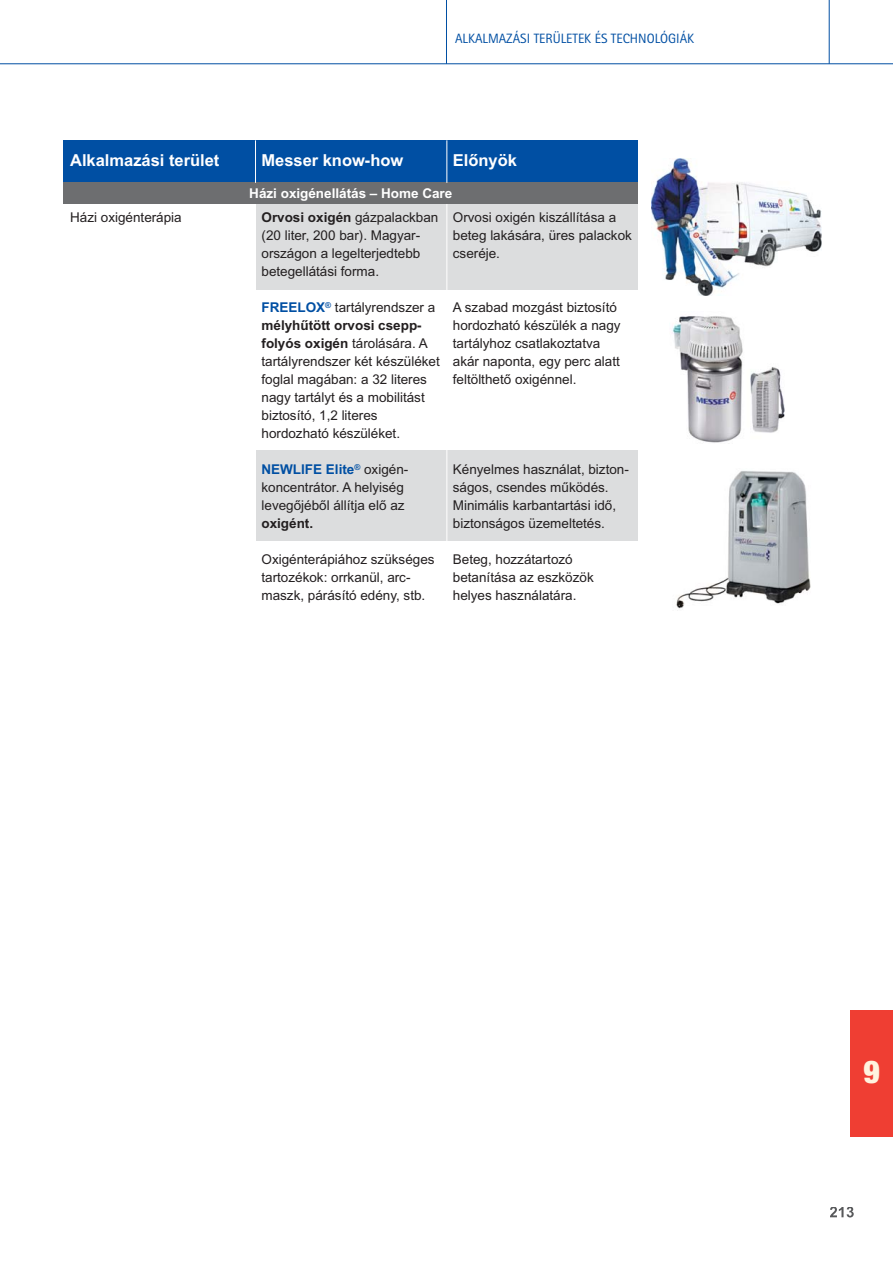
<style>
.page{position:relative;width:893px;height:1263px;background:#fff}
.page>*{position:absolute;margin:0;border:0;box-sizing:border-box;transform-origin:0 0}
.t1{font:900 condensed 31.5px "Helvetica Neue TS";color:#fff3df}
.t2{font:16.5px "Arial HU Bold";color:#fff}
.t3{font:13.5px/18px "Arial HU";color:#231f20}
.t4{font:13.5px/18px "Arial HU Bold";color:#231f20}
.t5{font:13.5px "AT Rotis Sans Serif";color:#004fa3}
.t6{font:13.5px "Arial HU Bold";color:#fff}
.t7{font:13.5px "Arial HU Bold";color:#004fa3}
.s1{font-family:"Arial HU"}
.s2{font-family:"Arial HU Bold";color:#004fa3}
.s3{font-family:"Arial HU";color:#231f20}
</style>
<div class="page">
<div style="left:256px;top:200px;width:382px;height:90px;background:#dcddde"></div>
<div style="left:256px;top:451px;width:382px;height:90px;background:#dcddde"></div>
<hr style="left:0;top:63px;width:893px;height:1px;background:#004fa3">
<svg style="left:830px;top:1207px;width:24px;height:10px"></svg>
<div style="left:850px;top:1010px;width:43px;height:127px;background:#ef3e33"></div>
<hr style="left:446px;top:0;width:1px;height:64px;background:#004fa3">
<hr style="left:829px;top:0;width:1px;height:64px;background:#004fa3">
<img style="left:651px;top:159px;width:171px;height:137px">
<img style="left:676px;top:471px;width:135px;height:140px">
<div style="left:64px;top:140px;width:574px;height:46px;background:#004fa3"></div>
<div style="left:64px;top:183px;width:574px;height:21px;background:#6d6e70"></div>
<hr style="left:446px;top:204px;width:1px;height:407px;background:#fff">
<hr style="left:446px;top:140px;width:1px;height:43px;background:#fff">
<hr style="left:255px;top:140px;width:1px;height:43px;background:#fff">
<img style="left:672px;top:316px;width:113px;height:127px">
<p class="t5" style="left:455px;top:30px;width:241px">ALKALMAZÁSI TERÜLETEK ÉS TECHNOLÓGIÁK</p>
<p class="t2" style="left:70px;top:154px;width:151px">Alkalmazási terület</p>
<p class="t2" style="left:261px;top:154px;width:143px">Messer know-how</p>
<p class="t6" style="left:249px;top:188px;width:204px">Házi oxigénellátás — Home Care</p>
<p class="t2" style="left:453px;top:154px;width:66px">Elônyök</p>
<p class="t3" style="left:70px;top:209px;width:113px">Házi oxigénterápia</p>
<p class="t4" style="left:261px;top:209px;width:178px">Orvosi oxigén <span class="s1">gázpalackban</span></p>
<p class="t3" style="left:261px;top:227px;width:160px;text-align:justify">(20 liter, 200 bar). Magyar - országon a legelterjedtebb betegellátási forma.</p>
<p class="t3" style="left:261px;top:299px;width:175px"><span class="s2">FREELOX</span><sup>®</sup> tartályrendszer a</p>
<p class="t4" style="left:261px;top:317px;width:168px">mélyhûtött orvosi csepp&shy;folyós oxigén <span class="s1">tárolására. A</span></p>
<p class="t3" style="left:261px;top:353px;width:180px">tartály rendszer két készüléket foglal magában: a 32 literes nagy tartályt és a mobilitást biztosító, 1,2 literes hordozható készüléket.</p>
<p class="t7" style="left:261px;top:464px;width:148px">NEWLIFE Elite<sup>®</sup> <span class="s3">oxigén-</span></p>
<p class="t3" style="left:261px;top:479px;width:145px">koncentrátor. A helyiség levegôjébôl állítja elô az</p>
<p class="t4" style="left:261px;top:515px;width:53px">oxigént.</p>
<p class="t3" style="left:261px;top:551px;width:175px">Oxigénterápiához szükséges tartozékok: orrkanül, arc&shy;maszk, párásító edény, stb.</p>
<p class="t3" style="left:453px;top:209px;width:181px">Orvosi oxigén kiszállítása a beteg lakására, üres palackok cseréje.</p>
<p class="t3" style="left:453px;top:299px;width:169px">A szabad mozgást biztosító hordozható készülék a nagy tartályhoz csatlakoztatva akár naponta, egy perc alatt feltölthetô oxigénnel.</p>
<p class="t3" style="left:453px;top:461px;width:178px">Kényelmes használat, bizton&shy;ságos, csendes mûködés.<br>Minimális karbantartási idô, biztonságos üzemeltetés.</p>
<p class="t3" style="left:453px;top:551px;width:142px">Beteg, hozzátartozó betanítása az eszközök helyes használatára.</p>
<h1 class="t1" style="left:863px;top:1060px;width:18px">9</h1>
</div>
